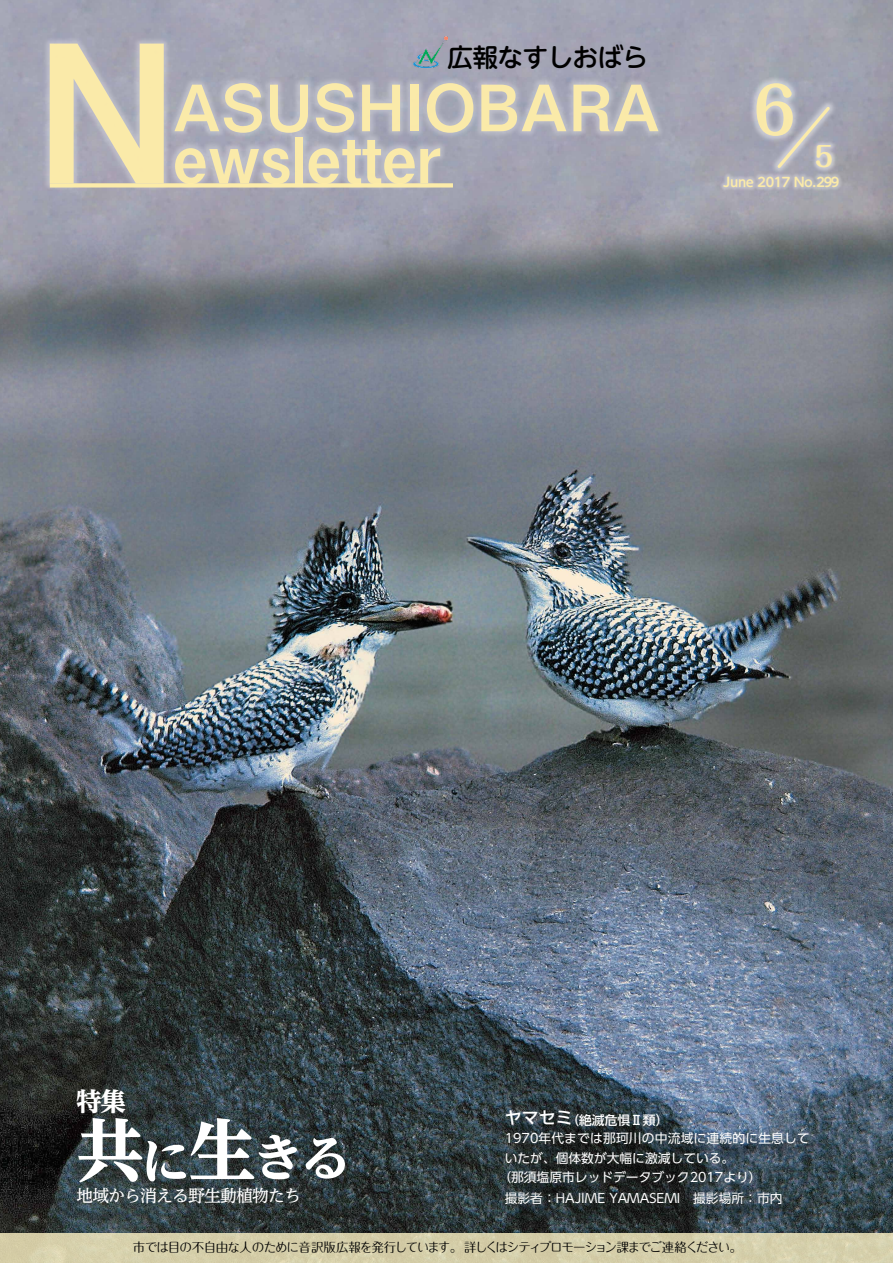
<style>
.page{position:relative;width:893px;height:1263px;background:#fff}
.page>*{position:absolute;margin:0;border:0;box-sizing:border-box;transform-origin:0 0}
.t1{font:700 191.4px "Mi Go MB1 Std De";color:#ffeea9}
.t2{font:700 63.75px/52.1px "Mi Go MB1 Std De";color:#ffeea9}
.t3{font:700 63.75px "Maru Fo Pro";color:#ffeea9;scale:.9 1}
.t4{font:800 51px "UD Reimin Pro";color:#fff}
.t5{font:700 27.6px "Maru Fo Pro";color:#ffeea9;scale:.9 1}
.t6{font:500 25.5px "UD Shin M Go Pro";letter-spacing:-.03em;color:#000}
.t7{font:800 25.5px "UD Reimin Pro";color:#fff}
.t8{font:500 16.95px "UD Reimin Pro";letter-spacing:-.06em;color:#fff}
.t9{font:12.75px "UD Shin Go Pro";color:#fff}
.t10{font:12.75px "Maru Fo Pro";letter-spacing:-.08em;color:#000}
.t11{font:700 12.75px "UD Shin M Go Pro De";letter-spacing:-.03em;color:#ffeea9}
.t12{font:500 12.75px "UD Shin Go Pro";color:#fff}
.s1{font-size:68.1px}
.s2{font-size:16.95px}
</style>
<div class="page">
<img style="left:0;top:0;width:893px;height:1233px">
<div style="left:719px;top:172px;width:124px;height:20px;background:#fff;opacity:.3"></div>
<div style="left:811px;top:140px;width:27px;height:33px;background:#a0a0a8"></div>
<div style="left:749px;top:75px;width:51px;height:68px;background:#fff;opacity:.48"></div>
<div style="left:770px;top:99px;width:67px;height:76px;background:#fff;opacity:.48"></div>
<svg style="left:775px;top:104px;width:58px;height:67px;background:#b6b5bc"></svg>
<div style="left:42px;top:36px;width:129px;height:155px;background:#fff;opacity:.3"></div>
<img style="left:413px;top:36px;width:34px;height:32px">
<div style="left:0;top:1233px;width:893px;height:30px;background:#d5ceaa"></div>
<div style="left:167px;top:76px;width:499px;height:116px;background:#fff;opacity:.3"></div>
<div style="left:50px;top:183px;width:403px;height:5px;background:#ffeea9"></div>
<div style="left:508px;top:1195px;width:292px;height:27px;background:#000;opacity:.75"></div>
<div style="left:509px;top:1113px;width:168px;height:32px;background:#000;opacity:.75"></div>
<div style="left:508px;top:1135px;width:319px;height:66px;background:#000;opacity:.75"></div>
<h1 class="t1" style="left:34px;top:-32px;width:147px">N</h1>
<h3 class="t6" style="left:448px;top:36px;width:202px">広報なすしおばら</h3>
<h2 class="t2" style="left:173px;top:75px;width:489px">ASUSHIOBARA ewsletter</h2>
<h2 class="t3" style="left:753px;top:60px;width:49px">6</h2>
<h3 class="t5" style="left:815px;top:135px;width:22px">5</h3>
<p class="t11" style="left:723px;top:172px;width:118px">June 2017 No.299</p>
<h3 class="t7" style="left:76px;top:1080px;width:51px">特集</h3>
<h3 class="t4" style="left:76px;top:1116px;width:276px"><span class="s1">共</span>に<span class="s1">生</span>きる</h3>
<p class="t12" style="left:505px;top:1110px;width:165px"><span class="s2">ヤマセミ</span>（絶滅危惧Ⅱ類）</p>
<p class="t9" style="left:505px;top:1128px;width:307px">1970年代までは那珂川の中流域に連続的に生息して</p>
<p class="t9" style="left:505px;top:1147px;width:231px">いたが、個体数が大幅に激減している。</p>
<p class="t9" style="left:498px;top:1166px;width:265px">（那須塩原市レッドデータブック2017より）</p>
<h3 class="t8" style="left:76px;top:1182px;width:226px">地域から消える野生動植物たち</h3>
<p class="t9" style="left:505px;top:1188px;width:292px">撮影者：HAJIME YAMASEMI　撮影場所：市内　</p>
<p class="t10" style="left:133px;top:1236px;width:611px">市では目の不自由な人のために音訳版広報を発行しています。詳しくはシティプロモーション課までご連絡ください。</p>
</div>
